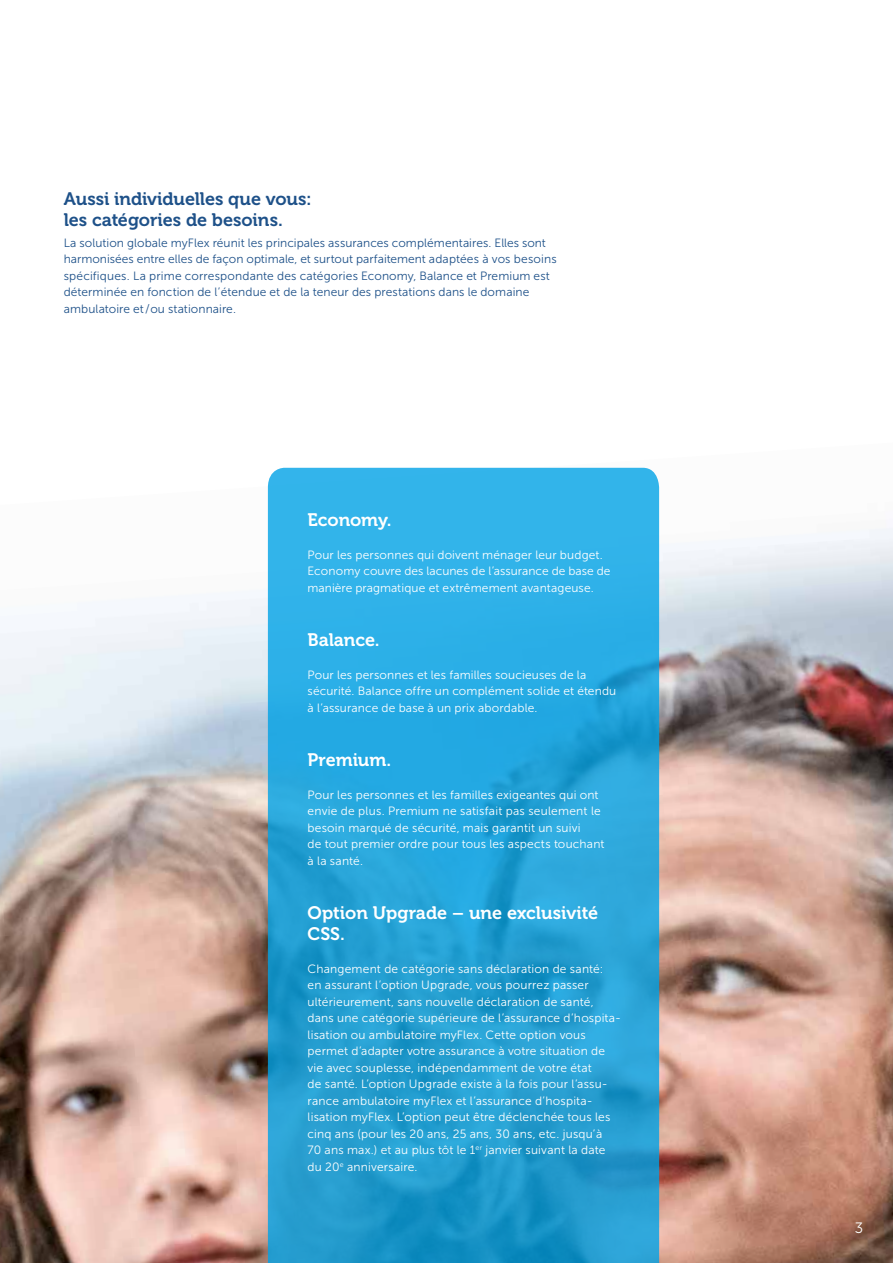
<style>
.page{position:relative;width:893px;height:1263px;background:#fff}
.page>*{position:absolute;margin:0;border:0;box-sizing:border-box;transform-origin:0 0}
.t1{font:18px/21px "Museo 700";letter-spacing:-.005em;color:#fff}
.t2{font:18px/21px "Museo 700";letter-spacing:-.005em;color:#1e5189}
.t3{font:15px "Museo Sans 300";color:#fff}
.t4{font:12px/16.5px "Museo Sans 300";letter-spacing:.015em;color:#fff}
.t5{font:12px/16.5px "Museo Sans 300";letter-spacing:.005em;color:#1e5189}
</style>
<div class="page">
<img style="left:0;top:467px;width:893px;height:796px">
<svg style="left:268px;top:468px;width:391px;height:795px;background:#27a5da"></svg>
<h1 class="t2" style="left:64px;top:188px;width:249px">Aussi individuelles que vous: les catégories de besoins.</h1>
<p class="t5" style="left:64px;top:234px;width:494px">La solution globale myFlex réunit les principales assurances complémentaires. Elles sont harmonisées entre elles de façon optimale, et surtout parfaitement adaptées à vos besoins spécifiques. La prime correspondante des catégories Economy, Balance et Premium est déterminée en fonction de l’étendue et de la teneur des prestations dans le domaine ambulatoire et/ou stationnaire.</p>
<h1 class="t1" style="left:308px;top:509px;width:86px">Economy.</h1>
<p class="t4" style="left:308px;top:546px;width:305px">Pour les personnes qui doivent ménager leur budget.<br>Economy couvre des lacunes de l’assurance de base de manière pragmatique et extrêmement avantageuse.</p>
<h1 class="t1" style="left:308px;top:629px;width:74px">Balance.</h1>
<p class="t4" style="left:308px;top:666px;width:310px">Pour les personnes et les familles soucieuses de la sécurité. Balance offre un complément solide et étendu à l’assurance de base à un prix abordable.</p>
<h1 class="t1" style="left:308px;top:749px;width:85px">Premium.</h1>
<p class="t4" style="left:308px;top:786px;width:299px">Pour les personnes et les familles exigeantes qui ont envie de plus. Premium ne satisfait pas seulement le besoin marqué de sécurité, mais garantit un suivi<br>de tout premier ordre pour tous les aspects touchant à la santé.</p>
<h1 class="t1" style="left:308px;top:902px;width:292px">Option Upgrade – une exclusivité<br>CSS.</h1>
<p class="t4" style="left:308px;top:960px;width:315px">Changement de catégorie sans déclaration de santé:<br>en assurant l’option Upgrade, vous pourrez passer ultérieurement, sans nouvelle déclaration de santé, dans une catégorie supérieure de l’assurance d’hospita&shy;lisation ou ambulatoire myFlex. Cette option vous permet d’adapter votre assurance à votre situation de vie avec souplesse, indépendamment de votre état<br>de santé. L’option Upgrade existe à la fois pour l’assu&shy;rance ambulatoire myFlex et l’assurance d’hospita&shy;lisation myFlex. L’option peut être déclenchée tous les cinq ans (pour les 20 ans, 25 ans, 30 ans, etc. jusqu’à<br>70 ans max.) et au plus tôt le 1<sup>er</sup> janvier suivant la date du 20<sup>e</sup> anniversaire.</p>
<p class="t3" style="left:855px;top:1219px;width:10px">3</p>
</div>
